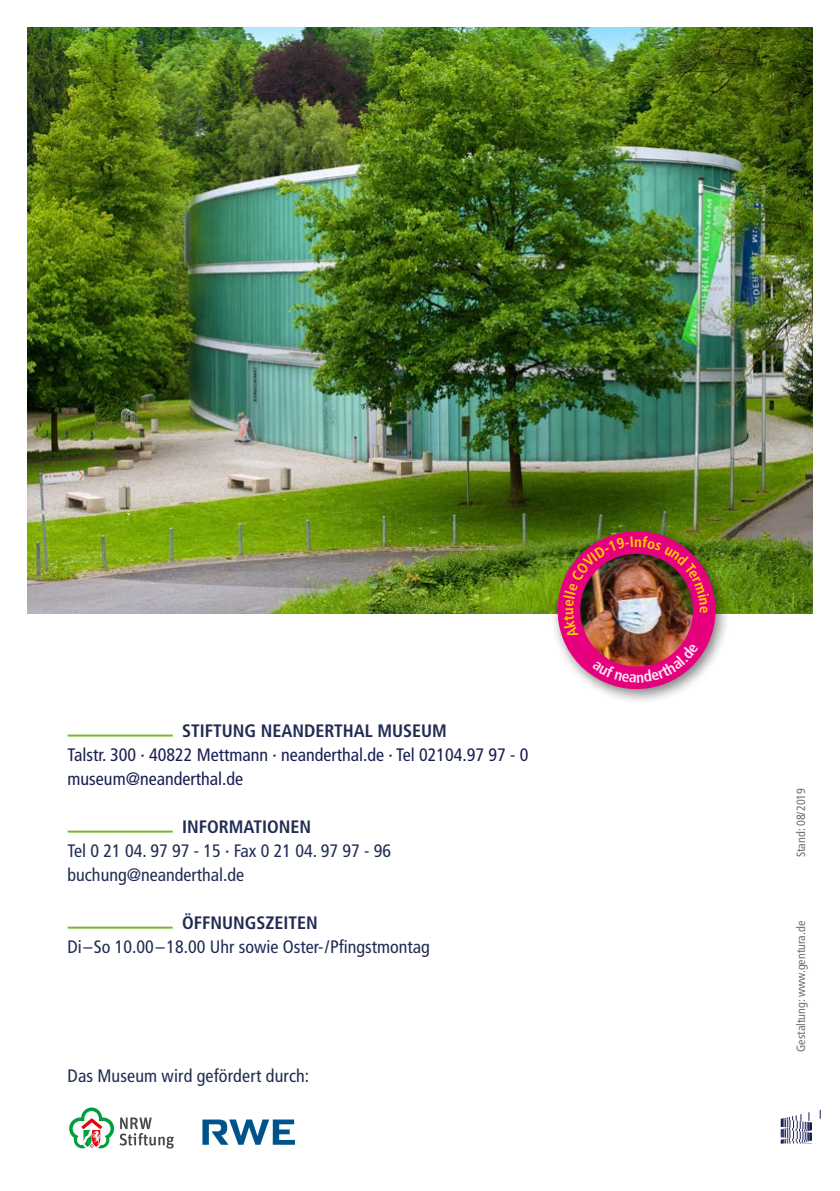
<style>
.page{position:relative;width:840px;height:1191px;background:#fff}
.page>*{position:absolute;margin:0;border:0;box-sizing:border-box;transform-origin:0 0}
.t1{font:condensed 18px/24px "Frutiger LT Std";color:#202c52}
.t2{font:condensed 18px/24px "Frutiger LT Std";color:#1a1e52}
.t3{font:700 condensed 18px "Frutiger LT Std";color:#202c52}
.t4{font:condensed 12px "Frutiger LT Std";color:#706f6f}
</style>
<div class="page">
<hr style="left:68px;top:734px;width:104px;height:2px;background:#76b82a">
<hr style="left:68px;top:830px;width:104px;height:2px;background:#76b82a">
<hr style="left:68px;top:926px;width:104px;height:2px;background:#76b82a">
<svg style="left:780px;top:1112px;width:31px;height:32px"></svg>
<img style="left:28px;top:27px;width:783px;height:586px">
<svg style="left:69px;top:1107px;width:105px;height:41px"></svg>
<svg style="left:202px;top:1119px;width:93px;height:25px"></svg>
<div style="left:549px;top:523px;width:181px;height:181px;background:#000;opacity:.5"></div>
<img style="left:551px;top:525px;width:170px;height:170px">
<p class="t3" style="left:182px;top:719px;width:266px">STIFTUNG NEANDERTHAL MUSEUM</p>
<p class="t2" style="left:68px;top:742px;width:462px">Talstr. 300 · 40822 Mettmann · neanderthal.de · Tel 02104.97 97 - 0 museum@neanderthal.de</p>
<p class="t3" style="left:182px;top:815px;width:131px">INFORMATIONEN</p>
<p class="t1" style="left:68px;top:838px;width:324px">Tel 0 21 04. 97 97 - 15 · Fax 0 21 04. 97 97 - 96 buchung@neanderthal.de</p>
<p class="t3" style="left:182px;top:911px;width:137px">ÖFFNUNGSZEITEN</p>
<p class="t1" style="left:68px;top:934px;width:363px">Di–So 10.00 –18.00 Uhr sowie Oster-/Pfingstmontag</p>
<p class="t1" style="left:68px;top:1063px;width:243px">Das Museum wird gefördert durch:</p>
<p class="t4" style="left:793px;top:857px;width:71px;rotate:-90deg">Stand: 08/2019</p>
<p class="t4" style="left:793px;top:1052px;width:133px;rotate:-90deg">Gestaltung: www.gentura.de</p>
</div>
